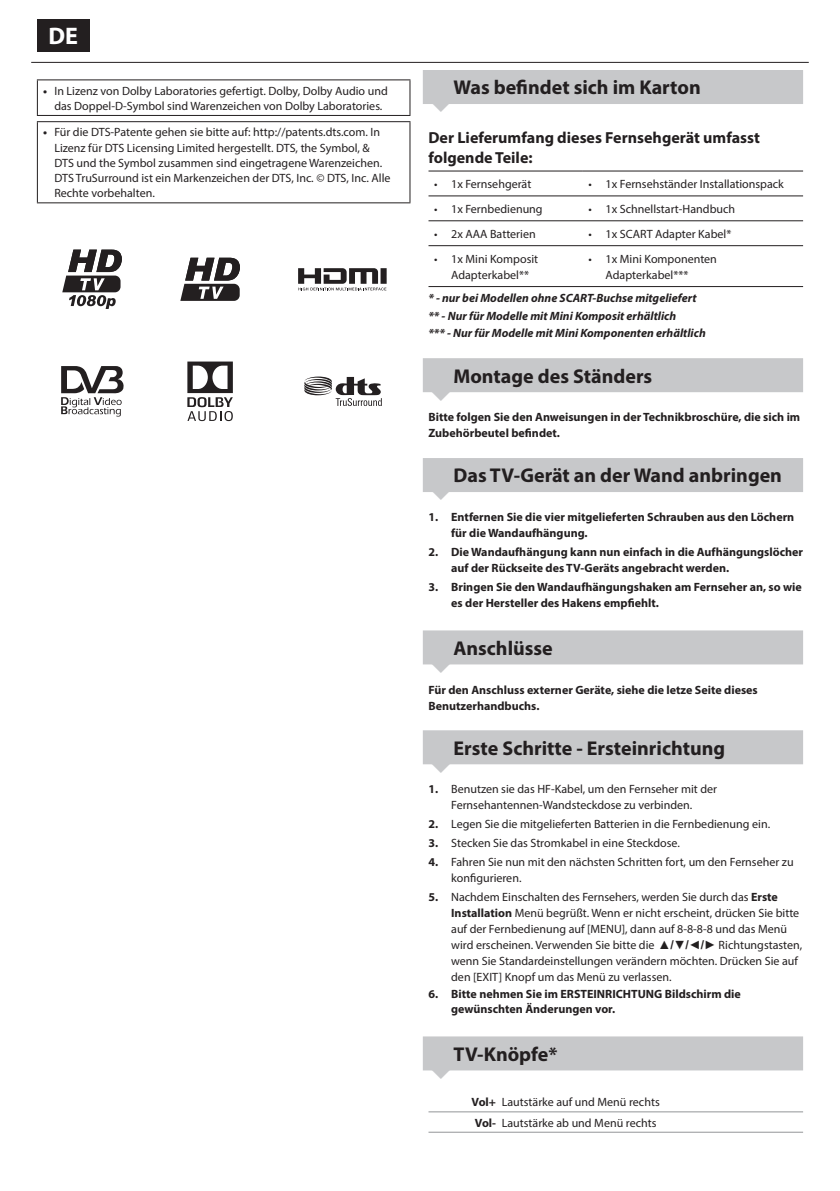
<style>
.page{position:relative;width:840px;height:1191px;background:#fff}
.page>*{position:absolute;margin:0;border:0;box-sizing:border-box;transform-origin:0 0}
.t1{font:700 24px "Myriad Pro";color:#fff}
.t2{font:700 20px "Myriad Pro";color:#231f20}
.t3{font:700 16px/20px "Myriad Pro";color:#231f20}
.t4{font:12px/16px "Myriad Pro";color:#231f20}
.t5{font:700 12px/16px "Myriad Pro";color:#231f20}
.t6{font:italic 700 12px/17.6px "Myriad Pro";color:#231f20}
.s1{font-weight:700}
.s2{font-family:"Arial";font-weight:900}
</style>
<div class="page">
<div style="left:37px;top:19px;width:52px;height:32px;background:#231f20"></div>
<div style="left:422px;top:70px;width:380px;height:34px;background:#c7c8ca"></div>
<div style="left:422px;top:358px;width:380px;height:34px;background:#c7c8ca"></div>
<div style="left:422px;top:458px;width:380px;height:34px;background:#c7c8ca"></div>
<div style="left:422px;top:630px;width:380px;height:34px;background:#c7c8ca"></div>
<div style="left:422px;top:730px;width:380px;height:34px;background:#c7c8ca"></div>
<div style="left:422px;top:1036px;width:380px;height:34px;background:#c7c8ca"></div>
<hr style="left:582px;top:171px;width:220px;height:1px;background:#231f20">
<hr style="left:428px;top:195px;width:374px;height:1px;background:#231f20">
<hr style="left:428px;top:220px;width:374px;height:1px;background:#231f20">
<hr style="left:428px;top:245px;width:374px;height:1px;background:#231f20">
<hr style="left:428px;top:286px;width:374px;height:1px;background:#231f20">
<hr style="left:428px;top:171px;width:154px;height:1px;background:#231f20">
<hr style="left:428px;top:1111px;width:374px;height:1px;background:#939598">
<hr style="left:428px;top:1131px;width:374px;height:1px;background:#939598">
<hr style="left:37px;top:79px;width:373px;height:1px;background:#231f20">
<hr style="left:37px;top:80px;width:1px;height:35px;background:#231f20">
<hr style="left:409px;top:80px;width:1px;height:35px;background:#231f20">
<hr style="left:37px;top:115px;width:373px;height:1px;background:#231f20">
<hr style="left:37px;top:121px;width:373px;height:1px;background:#231f20">
<hr style="left:37px;top:122px;width:1px;height:80px;background:#231f20">
<hr style="left:409px;top:122px;width:1px;height:80px;background:#231f20">
<hr style="left:37px;top:202px;width:373px;height:1px;background:#231f20">
<hr style="left:31px;top:62px;width:777px;height:1px;background:#231f20">
<svg style="left:62px;top:250px;width:60px;height:59px"></svg>
<svg style="left:180px;top:258px;width:60px;height:43px"></svg>
<svg style="left:298px;top:268px;width:88px;height:22px"></svg>
<svg style="left:61px;top:366px;width:62px;height:50px"></svg>
<svg style="left:304px;top:376px;width:77px;height:30px"></svg>
<svg style="left:187px;top:361px;width:46px;height:60px"></svg>
<svg style="left:430px;top:392px;width:21px;height:1px"></svg>
<svg style="left:430px;top:664px;width:21px;height:1px"></svg>
<svg style="left:430px;top:764px;width:21px;height:1px"></svg>
<svg style="left:430px;top:1070px;width:21px;height:1px"></svg>
<h1 class="t1" style="left:48px;top:27px;width:31px">DE</h1>
<p class="t4" style="left:43px;top:84px;width:346px;line-height:15.2px;text-align:center"><span class="s1">•</span> In Lizenz von Dolby Laboratories gefertigt. Dolby, Dolby Audio und das Doppel-D-Symbol sind Warenzeichen von Dolby Laboratories.</p>
<p class="t4" style="left:54px;top:126px;width:337px;line-height:15.2px;text-indent:-11px"><span class="s1">•</span> Für die DTS-Patente gehen sie bitte auf: http://patents.dts.com. In Lizenz für DTS Licensing Limited hergestellt. DTS, the Symbol, &amp; DTS und the Symbol zusammen sind eingetragene Warenzeichen.<br>DTS TruSurround ist ein Markenzeichen der DTS, Inc. © DTS, Inc. Alle Rechte vorbehalten.</p>
<h2 class="t2" style="left:453px;top:80px;width:249px">Was befindet sich im Karton</h2>
<h3 class="t3" style="left:428px;top:129px;width:333px">Der Lieferumfang dieses Fernsehgerät umfasst folgende Teile:</h3>
<p class="t4" style="left:434px;top:177px;width:99px">• 1x Fernsehgerät</p>
<p class="t4" style="left:588px;top:177px;width:197px">• 1x Fernsehständer Installationspack</p>
<p class="t4" style="left:434px;top:202px;width:110px">• 1x Fernbedienung</p>
<p class="t4" style="left:588px;top:202px;width:148px">• 1x Schnellstart-Handbuch</p>
<p class="t4" style="left:434px;top:227px;width:103px">• 2x AAA Batterien</p>
<p class="t4" style="left:588px;top:227px;width:144px">• 1x SCART Adapter Kabel*</p>
<p class="t4" style="left:451px;top:251px;width:88px;text-indent:-17px">• 1x Mini Komposit<br>Adapterkabel**</p>
<p class="t4" style="left:605px;top:251px;width:113px;text-indent:-17px">• 1x Mini Komponenten<br>Adapterkabel***</p>
<p class="t6" style="left:428px;top:290px;width:278px">* - nur bei Modellen ohne SCART-Buchse mitgeliefert ** - Nur für Modelle mit Mini Komposit erhältlich<br>*** - Nur für Modelle mit Mini Komponenten erhältlich</p>
<h2 class="t2" style="left:453px;top:368px;width:200px">Montage des Ständers</h2>
<p class="t5" style="left:428px;top:410px;width:373px">Bitte folgen Sie den Anweisungen in der Technikbroschüre, die sich im<br>Zubehörbeutel befindet.</p>
<h2 class="t2" style="left:453px;top:468px;width:330px">Das TV-Gerät an der Wand anbringen</h2>
<p class="t5" style="left:451px;top:510px;width:344px;text-indent:-23px">1. Entfernen Sie die vier mitgelieferten Schrauben aus den Löchern für die Wandaufhängung.</p>
<p class="t5" style="left:451px;top:545px;width:353px;text-indent:-23px">2. Die Wandaufhängung kann nun einfach in die Aufhängungslöcher auf der Rückseite des TV-Geräts angebracht werden.</p>
<p class="t5" style="left:451px;top:580px;width:352px;text-indent:-23px">3. Bringen Sie den Wandaufhängungshaken am Fernseher an, so wie es der Hersteller des Hakens empfiehlt.</p>
<h2 class="t2" style="left:453px;top:640px;width:101px">Anschlüsse</h2>
<p class="t5" style="left:428px;top:682px;width:330px">Für den Anschluss externer Geräte, siehe die letze Seite dieses<br>Benutzerhandbuchs.</p>
<h2 class="t2" style="left:453px;top:740px;width:273px">Erste Schritte - Ersteinrichtung</h2>
<p class="t4" style="left:428px;top:782px;width:290px;text-align:center"><span class="s1">1.</span> Benutzen sie das HF-Kabel, um den Fernseher mit der<br>Fernsehantennen-Wandsteckdose zu verbinden.</p>
<p class="t4" style="left:428px;top:817px;width:343px"><span class="s1">2.</span> Legen Sie die mitgelieferten Batterien in die Fernbedienung ein.</p>
<p class="t4" style="left:428px;top:836px;width:253px"><span class="s1">3.</span> Stecken Sie das Stromkabel in eine Steckdose.</p>
<p class="t4" style="left:451px;top:855px;width:344px;text-indent:-23px"><span class="s1">4.</span> Fahren Sie nun mit den nächsten Schritten fort, um den Fernseher zu konfigurieren.</p>
<p class="t4" style="left:451px;top:889px;width:352px;text-indent:-23px"><span class="s1">5.</span> Nachdem Einschalten des Fernsehers, werden Sie durch das <span class="s1">Erste Installation</span> Menü begrüßt. Wenn er nicht erscheint, drücken Sie bitte auf der Fernbedienung auf [MENU], dann auf 8-8-8-8 und das Menü wird erscheinen. Verwenden Sie bitte die <span class="s2">▲/▼/◄/►</span> Richtungstasten, wenn Sie Standardeinstellungen verändern möchten. Drücken Sie auf den [EXIT] Knopf um das Menü zu verlassen.</p>
<p class="t5" style="left:451px;top:987px;width:291px;line-height:14.8px;text-indent:-23px">6. Bitte nehmen Sie im ERSTEINRICHTUNG Bildschirm die gewünschten Änderungen vor.</p>
<h2 class="t2" style="left:453px;top:1046px;width:105px">TV-Knöpfe*</h2>
<p class="t4" style="left:471px;top:1092px;width:189px;line-height:20.4px"><span class="s1">Vol+</span> Lautstärke auf und Menü rechts<br><span class="s1">Vol-</span> Lautstärke ab und Menü rechts</p>
</div>
